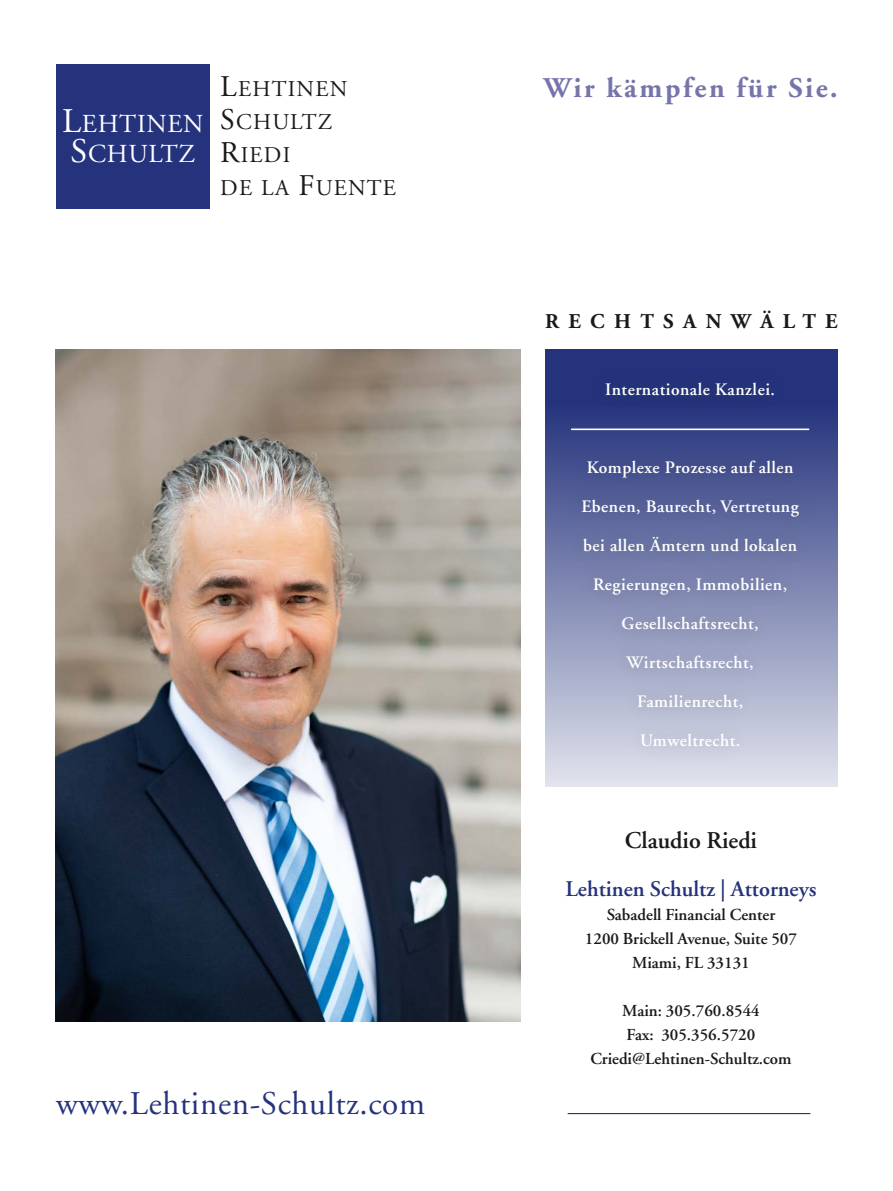
<style>
.page{position:relative;width:893px;height:1191px;background:#fff}
.page>*{position:absolute;margin:0;border:0;box-sizing:border-box;transform-origin:0 0}
.t1{font:33px "Adobe Garamond";letter-spacing:.02em;color:#25337c}
.t2{font:700 28.5px "Adobe Garamond";letter-spacing:.09em;color:#7575ab}
.t3{font:25.8px/30px "Adobe Garamond";letter-spacing:.025em;color:#fff;text-align:center}
.t4{font:600 24px "Adobe Garamond";color:#1a1a18}
.t5{font:22.5px/33px "Adobe Garamond";letter-spacing:.055em;color:#1a1a18}
.t6{font:600 22.35px "Adobe Garamond";color:#25337c}
.t7{font:700 21px "Adobe Garamond";letter-spacing:.45em;color:#1a1a18}
.t8{font:600 17.4px "Adobe Garamond";letter-spacing:.03em;color:#fff}
.t9{font:600 16.8px/24px "Adobe Garamond";color:#1a1a18;text-align:center}
.s1{font-size:34.5px}
.s2{font-size:30px}
</style>
<div class="page">
<div style="left:56px;top:65px;width:154px;height:144px;background:#25337c"></div>
<svg style="left:545px;top:349px;width:293px;height:438px;background:#8088b2"></svg>
<div style="left:565px;top:365px;width:251px;height:399px;background:#1a1a18;opacity:.25"></div>
<hr style="left:571px;top:428px;width:238px;height:2px;background:#fff">
<img style="left:55px;top:349px;width:465px;height:672px">
<hr style="left:568px;top:1113px;width:242px;height:1px;background:#25337c">
<h3 class="t3" style="left:62px;top:109px;width:143px"><span class="s1">L</span>EHTINEN<br><span class="s1">S</span>CHULTZ</h3>
<p class="t5" style="left:220px;top:73px;width:129px"><span class="s2">L</span>EHTINEN</p>
<h2 class="t2" style="left:544px;top:72px;width:295px">Wir kämpfen für Sie.</h2>
<p class="t5" style="left:220px;top:106px;width:177px"><span class="s2">S</span>CHULTZ<br><span class="s2">R</span>IEDI<br>DE LA <span class="s2">F</span>UENTE</p>
<p class="t7" style="left:545px;top:310px;width:294px">RECHTSANWÄLTE</p>
<p class="t8" style="left:605px;top:380px;width:171px">Internationale Kanzlei.</p>
<p class="t8" style="left:587px;top:458px;width:208px">Komplexe Prozesse auf allen</p>
<p class="t8" style="left:581px;top:496px;width:219px">Ebenen, Baurecht, Vertretung</p>
<p class="t8" style="left:583px;top:535px;width:215px">bei allen Ämtern und lokalen</p>
<p class="t8" style="left:593px;top:574px;width:196px">Regierungen, Immobilien,</p>
<p class="t8" style="left:622px;top:613px;width:139px">Gesellschaftsrecht,</p>
<p class="t8" style="left:627px;top:652px;width:129px">Wirtschaftsrecht,</p>
<p class="t8" style="left:637px;top:691px;width:108px">Familienrecht,</p>
<p class="t8" style="left:640px;top:730px;width:102px">Umweltrecht.</p>
<h3 class="t4" style="left:625px;top:827px;width:134px">Claudio Riedi</h3>
<p class="t6" style="left:565px;top:876px;width:253px">Lehtinen Schultz | Attorneys</p>
<p class="t9" style="left:585px;top:903px;width:214px">Sabadell Financial Center<br>1200 Brickell Avenue, Suite 507<br>Miami, FL 33131</p>
<p class="t9" style="left:590px;top:999px;width:203px">Main: 305.760.8544<br>Fax: 305.356.5720<br>Criedi@Lehtinen-Schultz.com</p>
<h1 class="t1" style="left:56px;top:1085px;width:370px">www.Lehtinen-Schultz.com</h1>
</div>
